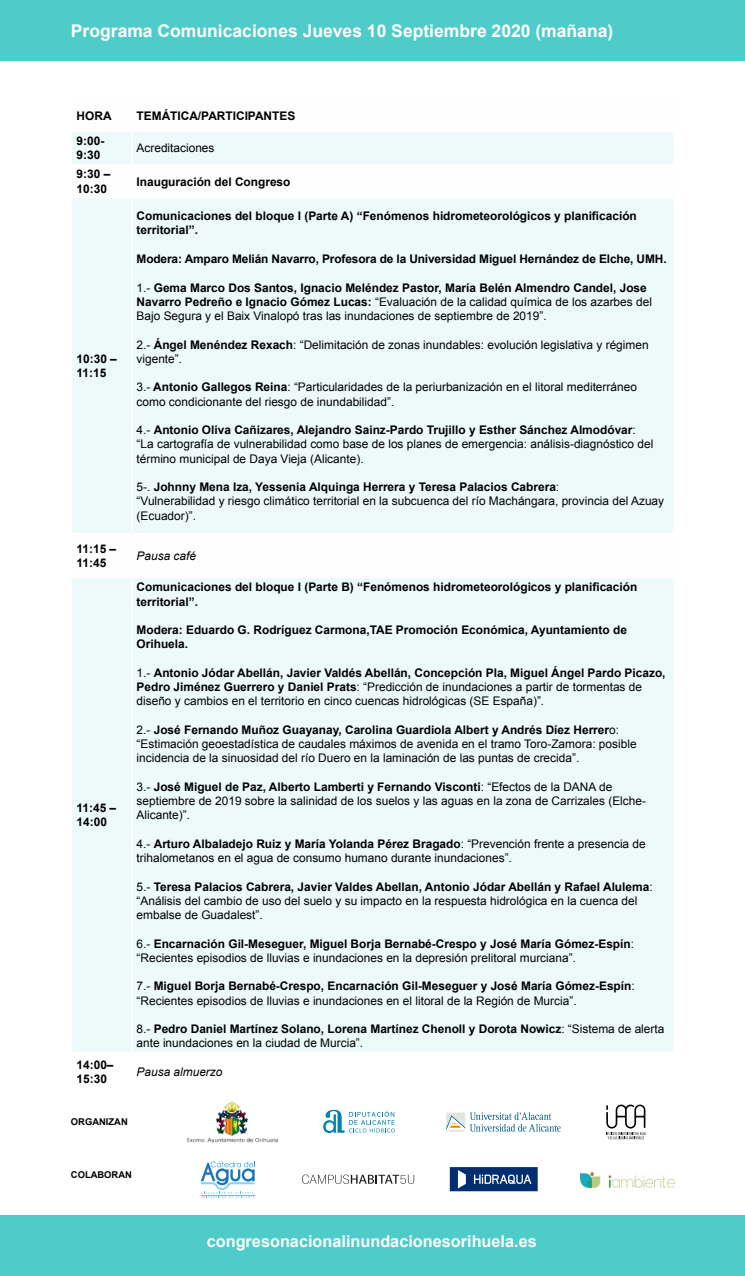
<style>
.page{position:relative;width:745px;height:1276px;background:#fff}
.page>*{position:absolute;margin:0;border:0;box-sizing:border-box;transform-origin:0 0}
.t1{font:700 17.5px "Arial";color:#fff}
.t2{font:700 16.25px "Arial";color:#fff}
.t3{font:11.88px/14.2px "Arial";color:#000}
.t4{font:700 11.88px/14.2px "Arial";color:#000}
.t5{font:italic 11.88px "Arial";color:#000}
.t6{font:700 9.38px "Arial";color:#000}
.s1{font-weight:700}
.s2{font-weight:400}
</style>
<div class="page">
<div style="left:0;top:0;width:744px;height:60px;background:#4fccc9"></div>
<div style="left:0;top:1215px;width:744px;height:61px;background:#4fccc9"></div>
<svg style="left:201px;top:1161px;width:54px;height:37px"></svg>
<svg style="left:302px;top:1174px;width:112px;height:10px"></svg>
<svg style="left:449px;top:1167px;width:88px;height:24px;background:#2c5286"></svg>
<img style="left:580px;top:1173px;width:93px;height:14px">
<svg style="left:323px;top:1109px;width:71px;height:24px"></svg>
<svg style="left:606px;top:1104px;width:39px;height:35px"></svg>
<img style="left:187px;top:1101px;width:90px;height:41px">
<svg style="left:446px;top:1112px;width:114px;height:20px"></svg>
<div style="left:72px;top:132px;width:601px;height:32px;background:#edfafa"></div>
<div style="left:72px;top:198px;width:601px;height:853px;background:#edfafa"></div>
<hr style="left:131px;top:132px;width:1px;height:32px;background:#fff">
<hr style="left:131px;top:198px;width:1px;height:335px;background:#fff">
<hr style="left:71px;top:533px;width:60px;height:1px;background:#fff">
<hr style="left:131px;top:533px;width:543px;height:1px;background:#fff">
<hr style="left:131px;top:534px;width:1px;height:43px;background:#fff">
<hr style="left:71px;top:577px;width:60px;height:1px;background:#fff">
<hr style="left:131px;top:577px;width:543px;height:1px;background:#fff">
<hr style="left:131px;top:578px;width:1px;height:473px;background:#fff">
<h1 class="t1" style="left:71px;top:20px;width:543px">Programa Comunicaciones Jueves 10 Septiembre 2020 (mañana)</h1>
<p class="t4" style="left:76px;top:109px;width:36px">HORA</p>
<p class="t4" style="left:136px;top:109px;width:160px">TEMÁTICA/PARTICIPANTES</p>
<p class="t4" style="left:76px;top:134px;width:29px">9:00-<br>9:30</p>
<p class="t3" style="left:136px;top:141px;width:79px">Acreditaciones</p>
<p class="t4" style="left:76px;top:168px;width:35px">9:30 –<br>10:30</p>
<p class="t4" style="left:136px;top:175px;width:155px">Inauguración del Congreso</p>
<p class="t4" style="left:76px;top:352px;width:42px">10:30 –<br>11:15</p>
<p class="t4" style="left:136px;top:209px;width:501px">Comunicaciones del bloque I (Parte A) “Fenómenos hidrometeorológicos y planificación territorial”.</p>
<p class="t4" style="left:136px;top:252px;width:531px">Modera: Amparo Melián Navarro, Profesora de la Universidad Miguel Hernández de Elche, UMH.</p>
<p class="t3" style="left:136px;top:280px;width:516px">1.- <span class="s1">Gema Marco Dos Santos, Ignacio Meléndez Pastor, María Belén Almendro Candel, Jose<br>Navarro Pedreño e Ignacio Gómez Lucas:</span> “Evaluación de la calidad química de los azarbes del<br>Bajo Segura y el Baix Vinalopó tras las inundaciones de septiembre de 2019”.</p>
<p class="t3" style="left:136px;top:337px;width:513px">2.- <span class="s1">Ángel Menéndez Rexach</span>: “Delimitación de zonas inundables: evolución legislativa y régimen vigente”.</p>
<p class="t3" style="left:136px;top:380px;width:501px">3.- <span class="s1">Antonio Gallegos Reina</span>: “Particularidades de la periurbanización en el litoral mediterráneo como condicionante del riesgo de inundabilidad”.</p>
<p class="t3" style="left:136px;top:423px;width:518px">4.- <span class="s1">Antonio Oliva Cañizares, Alejandro Sainz-Pardo Trujillo y Esther Sánchez Almodóvar</span>: “La cartografía de vulnerabilidad como base de los planes de emergencia: análisis-diagnóstico del término municipal de Daya Vieja (Alicante).</p>
<p class="t3" style="left:136px;top:480px;width:528px">5-. <span class="s1">Johnny Mena Iza, Yessenia Alquinga Herrera y Teresa Palacios Cabrera</span>:<br>“Vulnerabilidad y riesgo climático territorial en la subcuenca del río Machángara, provincia del Azuay (Ecuador)”.</p>
<p class="t4" style="left:76px;top:542px;width:41px">11:15 –<br>11:45</p>
<p class="t5" style="left:136px;top:548px;width:61px">Pausa café</p>
<p class="t4" style="left:76px;top:801px;width:41px">11:45 –<br>14:00</p>
<p class="t4" style="left:136px;top:580px;width:502px">Comunicaciones del bloque I (Parte B) “Fenómenos hidrometeorológicos y planificación territorial”.</p>
<p class="t4" style="left:136px;top:623px;width:491px">Modera: Eduardo G. Rodríguez Carmona,TAE Promoción Económica, Ayuntamiento de<br>Orihuela.</p>
<p class="t3" style="left:136px;top:665px;width:530px">1.- <span class="s1">Antonio Jódar Abellán, Javier Valdés Abellán, Concepción Pla, Miguel Ángel Pardo Picazo,<br>Pedro Jiménez Guerrero y Daniel Prats</span>: “Predicción de inundaciones a partir de tormentas de diseño y cambios en el territorio en cinco cuencas hidrológicas (SE España)”.</p>
<p class="t3" style="left:136px;top:722px;width:501px">2.- <span class="s1">José Fernando Muñoz Guayanay, Carolina Guardiola Albert y Andrés Díez Herrer</span>o: “Estimación geoestadística de caudales máximos de avenida en el tramo Toro-Zamora: posible incidencia de la sinuosidad del río Duero en la laminación de las puntas de crecida”.</p>
<p class="t3" style="left:136px;top:779px;width:510px">3.- <span class="s1">José Miguel de Paz, Alberto Lamberti y Fernando Visconti</span>: “Efectos de la DANA de septiembre de 2019 sobre la salinidad de los suelos y las aguas en la zona de Carrizales (Elche-<br>Alicante)”.</p>
<p class="t3" style="left:136px;top:836px;width:510px">4.- <span class="s1">Arturo Albaladejo Ruiz y María Yolanda Pérez Bragado</span>: “Prevención frente a presencia de trihalometanos en el agua de consumo humano durante inundaciones”.</p>
<p class="t3" style="left:136px;top:879px;width:517px">5.- <span class="s1">Teresa Palacios Cabrera, Javier Valdes Abellan, Antonio Jódar Abellán y Rafael Alulema</span>: “Análisis del cambio de uso del suelo y su impacto en la respuesta hidrológica en la cuenca del embalse de Guadalest”.</p>
<p class="t3" style="left:136px;top:936px;width:498px">6.- <span class="s1">Encarnación Gil-Meseguer, Miguel Borja Bernabé-Crespo y José María Gómez-Espín</span>: “Recientes episodios de lluvias e inundaciones en la depresión prelitoral murciana”.</p>
<p class="t3" style="left:136px;top:979px;width:499px">7.- <span class="s1">Miguel Borja Bernabé-Crespo, Encarnación Gil-Meseguer y José María Gómez-Espín</span>: “Recientes episodios de lluvias e inundaciones en el litoral de la Región de Murcia”.</p>
<p class="t4" style="left:136px;top:1022px;width:529px"><span class="s2">8.-</span> Pedro Daniel Martínez Solano, Lorena Martínez Chenoll y Dorota Nowicz<span class="s2">: “Sistema de alerta ante inundaciones en la ciudad de Murcia”.</span></p>
<p class="t4" style="left:76px;top:1057px;width:38px">14:00–<br>15:30</p>
<p class="t5" style="left:136px;top:1064px;width:87px">Pausa almuerzo</p>
<p class="t6" style="left:71px;top:1115px;width:58px">ORGANIZAN</p>
<p class="t6" style="left:71px;top:1168px;width:62px">COLABORAN</p>
<h2 class="t2" style="left:207px;top:1230px;width:331px">congresonacionalinundacionesorihuela.es</h2>
</div>
